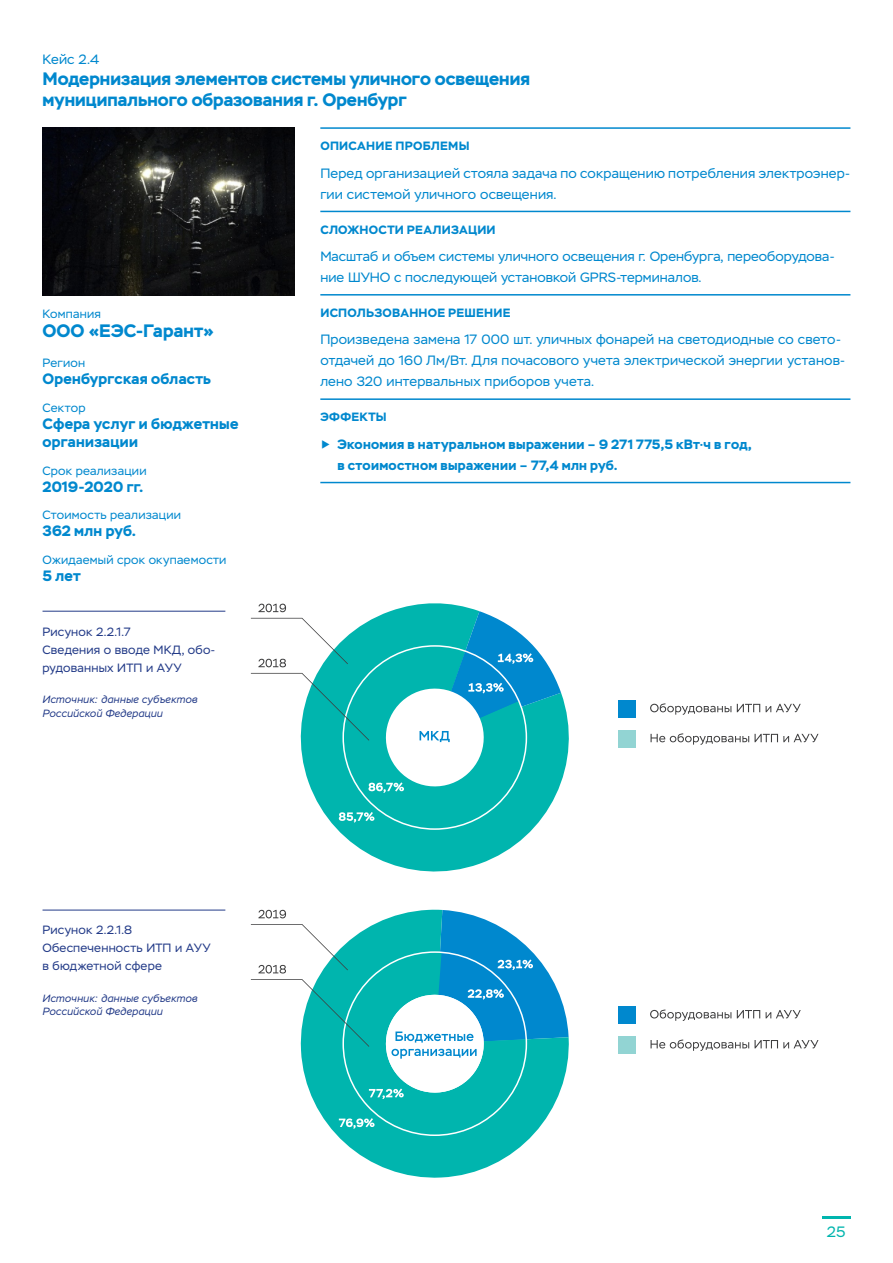
<style>
.page{position:relative;width:893px;height:1263px;background:#fff}
.page>*{position:absolute;margin:0;border:0;box-sizing:border-box;transform-origin:0 0}
.t1{font:700 18px "Stem";letter-spacing:.005em;color:#0088ce}
.t2{font:700 15px/18px "Stem";letter-spacing:.02em;color:#0088ce}
.t3{font:15px "Stem";color:#00b5ae}
.t4{font:13.5px/21px "Stem";letter-spacing:.015em;color:#0088ce}
.t5{font:700 13.5px/21px "Stem";letter-spacing:.025em;color:#0088ce}
.t6{font:12px/18px "Stem";letter-spacing:.02em;color:#233b88}
.t7{font:12px "Stem";letter-spacing:.02em;color:#0088ce}
.t8{font:700 12px "Stem";letter-spacing:.02em;color:#0088ce}
.t9{font:italic 10.5px/13.5px "Stem";letter-spacing:.015em;color:#233b88}
</style>
<div class="page">
<hr style="left:822px;top:1216px;width:28px;height:3px;background:#00b5ae">
<img style="left:43px;top:127px;width:252px;height:168px">
<hr style="left:320px;top:127px;width:530px;height:2px;background:#0088ce">
<hr style="left:320px;top:294px;width:530px;height:2px;background:#0088ce">
<hr style="left:320px;top:398px;width:530px;height:2px;background:#0088ce">
<hr style="left:320px;top:482px;width:530px;height:1px;background:#0088ce">
<hr style="left:320px;top:211px;width:530px;height:1px;background:#0088ce">
<hr style="left:43px;top:611px;width:182px;height:1px;background:#233b88">
<hr style="left:43px;top:910px;width:182px;height:1px;background:#233b88">
<svg style="left:339px;top:1137px;width:192px;height:41px;fill:#00b5ae"></svg>
<div style="left:618px;top:1007px;width:17px;height:17px;background:#0088ce"></div>
<div style="left:618px;top:1036px;width:17px;height:17px;background:#92d4d3"></div>
<svg style="left:650px;top:1009px;width:81px;height:12px"></svg>
<svg style="left:737px;top:1010px;width:23px;height:8px"></svg>
<svg style="left:766px;top:1010px;width:35px;height:8px"></svg>
<svg style="left:650px;top:1039px;width:99px;height:12px"></svg>
<svg style="left:755px;top:1040px;width:63px;height:8px"></svg>
<svg style="left:251px;top:910px;width:318px;height:227px"></svg>
<div style="left:618px;top:700px;width:17px;height:17px;background:#0088ce"></div>
<div style="left:618px;top:730px;width:17px;height:17px;background:#92d4d3"></div>
<svg style="left:650px;top:703px;width:81px;height:12px"></svg>
<svg style="left:737px;top:704px;width:23px;height:8px"></svg>
<svg style="left:766px;top:704px;width:35px;height:8px"></svg>
<svg style="left:650px;top:733px;width:99px;height:12px"></svg>
<svg style="left:755px;top:734px;width:63px;height:8px"></svg>
<svg style="left:349px;top:603px;width:220px;height:269px"></svg>
<svg style="left:251px;top:604px;width:310px;height:237px"></svg>
<p class="t4" style="left:43px;top:48px;width:58px">Кейс 2.4</p>
<p class="t1" style="left:43px;top:67px;width:489px">Модернизация элементов системы уличного освещения</p>
<p class="t1" style="left:43px;top:88px;width:366px">муниципального образования г. Оренбург</p>
<p class="t7" style="left:43px;top:306px;width:60px">Компания</p>
<p class="t1" style="left:43px;top:319px;width:173px">ООО «ЕЭС-Гарант»</p>
<p class="t7" style="left:43px;top:356px;width:44px">Регион</p>
<p class="t7" style="left:43px;top:401px;width:45px">Сектор</p>
<p class="t2" style="left:43px;top:370px;width:170px">Оренбургская область</p>
<p class="t2" style="left:43px;top:415px;width:197px">Сфера услуг и бюджетные организации</p>
<p class="t2" style="left:43px;top:478px;width:103px">2019-2020 гг.</p>
<p class="t7" style="left:43px;top:464px;width:106px">Срок реализации</p>
<p class="t7" style="left:43px;top:508px;width:140px">Стоимость реализации</p>
<p class="t7" style="left:43px;top:552px;width:185px">Ожидаемый срок окупаемости</p>
<p class="t2" style="left:43px;top:522px;width:95px">362 млн руб.</p>
<p class="t2" style="left:43px;top:566px;width:40px">5 лет</p>
<p class="t6" style="left:43px;top:622px;width:175px">Рисунок 2.2.1.7<br>Сведения о вводе МКД, обо&shy;рудованных ИТП и АУУ</p>
<p class="t9" style="left:43px;top:693px;width:156px">Источник: данные субъектов<br>Российской Федерации</p>
<p class="t8" style="left:320px;top:138px;width:151px">ОПИСАНИЕ ПРОБЛЕМЫ</p>
<p class="t4" style="left:320px;top:163px;width:532px">Перед организацией стояла задача по сокращению потребления электроэнер&shy;гии системой уличного освещения.</p>
<p class="t8" style="left:320px;top:222px;width:177px">СЛОЖНОСТИ РЕАЛИЗАЦИИ</p>
<p class="t4" style="left:320px;top:246px;width:516px">Масштаб и объем системы уличного освещения г. Оренбурга, переоборудова&shy;ние ШУНО с последующей установкой GPRS-терминалов.</p>
<p class="t8" style="left:320px;top:305px;width:192px">ИСПОЛЬЗОВАННОЕ РЕШЕНИЕ</p>
<p class="t4" style="left:320px;top:329px;width:527px">Произведена замена 17 000 шт. уличных фонарей на светодиодные со свето&shy;отдачей до 160 Лм/Вт. Для почасового учета электрической энергии установ&shy;лено 320 интервальных приборов учета.</p>
<p class="t8" style="left:320px;top:409px;width:68px">ЭФФЕКТЫ</p>
<p class="t5" style="left:337px;top:434px;width:416px;text-indent:-17px">▶ Экономия в натуральном выражении – 9 271 775,5 кВт∙ч в год, в стоимостном выражении – 77,4 млн руб.</p>
<p class="t6" style="left:43px;top:921px;width:170px">Рисунок 2.2.1.8<br>Обеспеченность ИТП и АУУ в бюджетной сфере</p>
<p class="t9" style="left:43px;top:992px;width:156px">Источник: данные субъектов<br>Российской Федерации</p>
<p class="t3" style="left:827px;top:1223px;width:20px">25</p>
</div>
